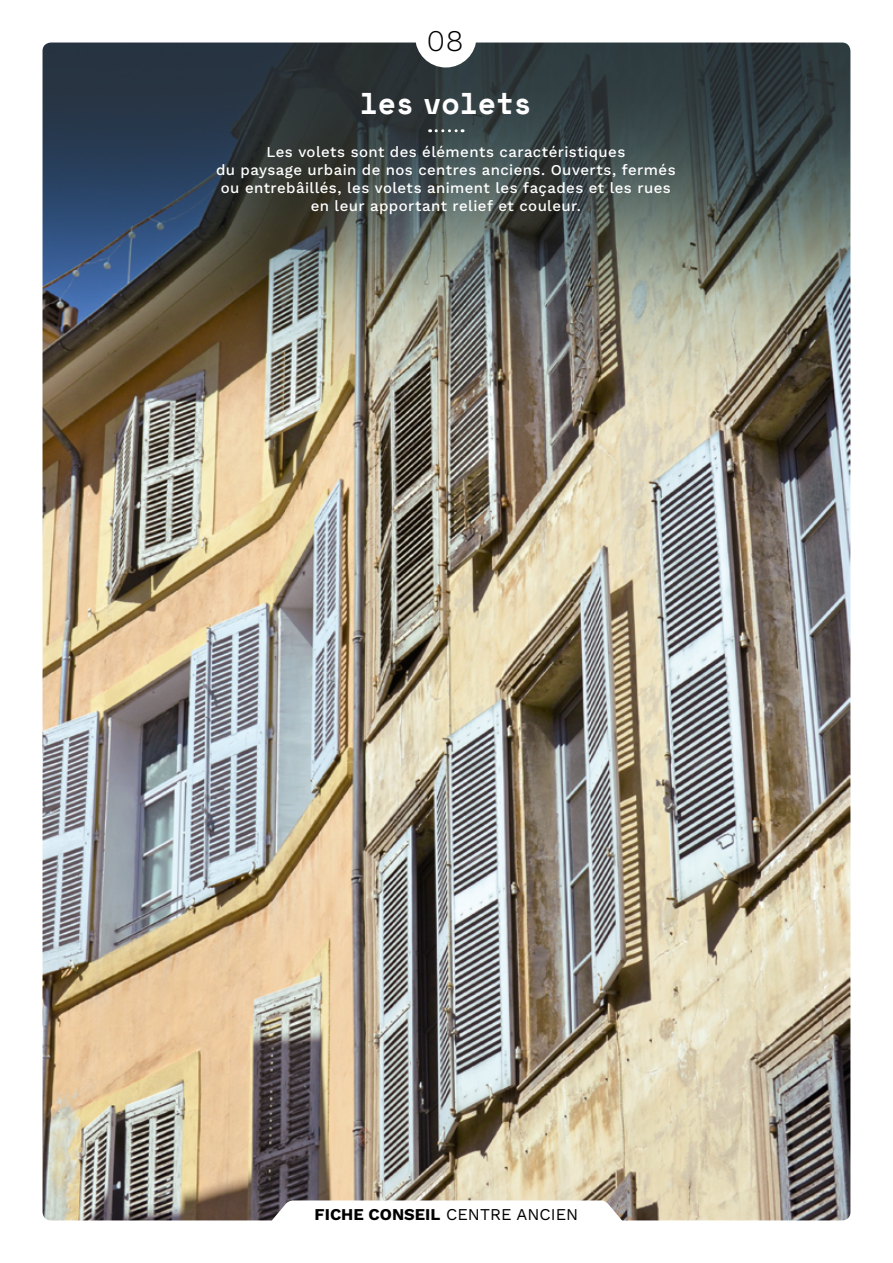
<style>
.page{position:relative;width:893px;height:1263px;background:#fff}
.page>*{position:absolute;margin:0;border:0;box-sizing:border-box;transform-origin:0 0}
.t1{font:700 30px "Space Mono";letter-spacing:-.01em;color:#fff}
.t2{font:300 30px "Work Sans";color:#000}
.t3{font:700 16.5px "Work Sans";color:#000}
.t4{font:500 15px/18px "Work Sans";letter-spacing:.03em;color:#fff;text-align:center}
.s1{font-weight:400}
</style>
<div class="page">
<img style="left:43px;top:43px;width:807px;height:1177px">
<div style="left:415px;top:6px;width:61px;height:62px;background:#fff;border-radius:50%"></div>
<svg style="left:430px;top:129px;width:33px;height:3px"></svg>
<svg style="left:270px;top:1200px;width:354px;height:21px"></svg>
<h1 class="t2" style="left:427px;top:18px;width:38px">08</h1>
<h1 class="t1" style="left:360px;top:81px;width:174px">les volets</h1>
<p class="t4" style="left:216px;top:142px;width:461px">Les volets sont des éléments caractéristiques<br>du paysage urbain de nos centres anciens. Ouverts, fermés ou entrebâillés, les volets animent les façades et les rues en leur apportant relief et couleur.</p>
<p class="t3" style="left:315px;top:1202px;width:265px">FICHE CONSEIL <span class="s1">CENTRE ANCIEN</span></p>
</div>
